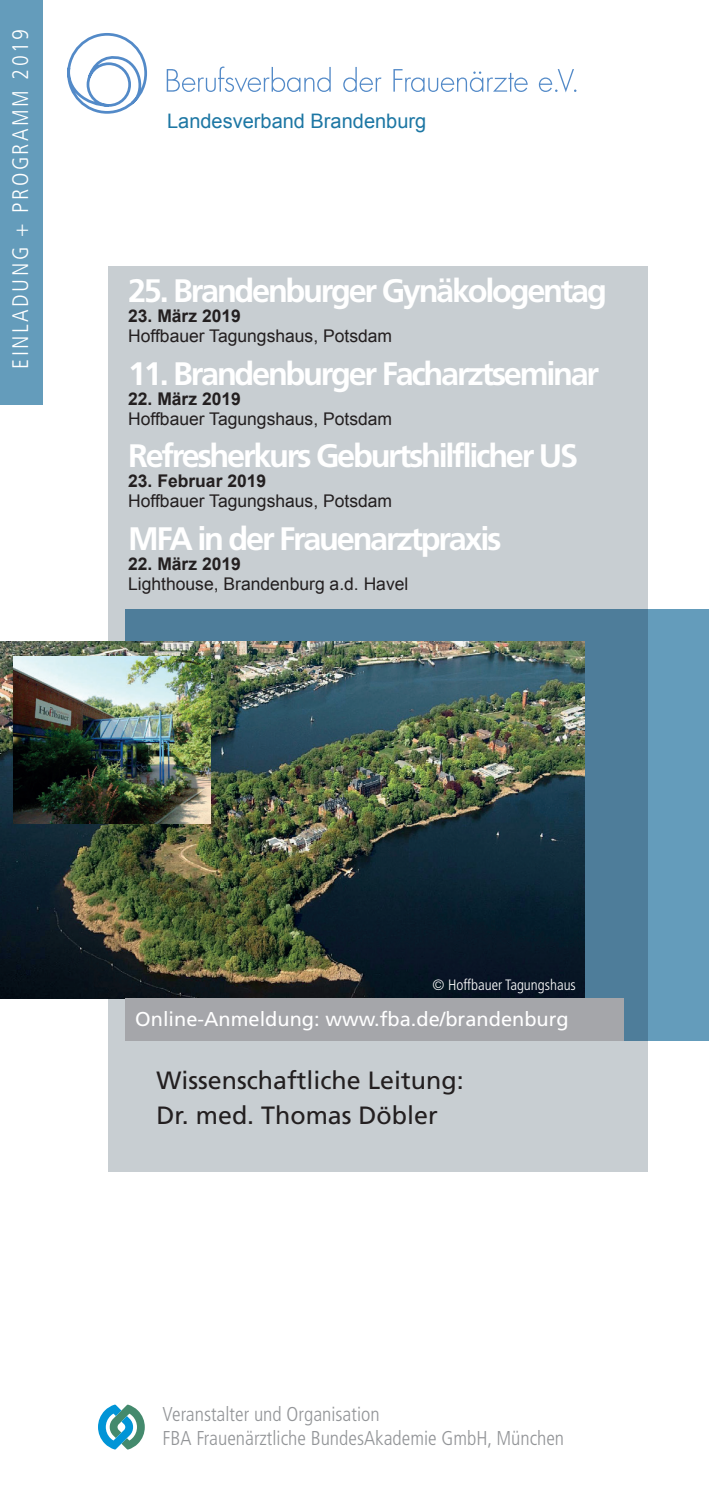
<style>
.page{position:relative;width:709px;height:1489px;background:#fff}
.page>*{position:absolute;margin:0;border:0;box-sizing:border-box;transform-origin:0 0}
.t1{font:700 32.5px "Frutiger LT Std";letter-spacing:-.07em;color:#fff}
.t2{font:25px/35px "Frutiger LT Std";color:#231f20}
.t3{font:300 condensed 22.5px "Frutiger LT Std";letter-spacing:.11em;color:#fff}
.t4{font:300 condensed 20px/24px "Frutiger LT Std";color:#939598}
.t5{font:20px "Frutiger LT Std";color:#fff}
.t6{font:20px "Arial";color:#1d77a4}
.t7{font:17.5px "Arial";color:#231f20}
.t8{font:700 17.5px "Arial";color:#231f20}
.t9{font:300 condensed 15px "Frutiger LT Std";color:#fff}
</style>
<div class="page">
<svg style="left:98px;top:1404px;width:47px;height:45px"></svg>
<svg style="left:67px;top:33px;width:80px;height:81px"></svg>
<svg style="left:167px;top:67px;width:164px;height:25px"></svg>
<svg style="left:343px;top:67px;width:38px;height:25px"></svg>
<svg style="left:393px;top:69px;width:134px;height:23px"></svg>
<svg style="left:539px;top:69px;width:37px;height:23px"></svg>
<div style="left:0;top:0;width:43px;height:404px;background:#649cbb"></div>
<div style="left:126px;top:609px;width:583px;height:431px;background:#649cbb"></div>
<svg style="left:108px;top:266px;width:539px;height:906px;background:#b7c3ca"></svg>
<img style="left:0;top:641px;width:585px;height:357px">
<div style="left:126px;top:998px;width:498px;height:42px;background:#a5a6aa"></div>
<img style="left:13px;top:657px;width:198px;height:166px">
<p class="t3" style="left:8px;top:369px;width:341px;rotate:-90deg">EINLADUNG + PROGRAMM 2019</p>
<p class="t6" style="left:167px;top:108px;width:261px">Landesverband Brandenburg</p>
<p class="t1" style="left:128px;top:272px;width:480px">25. Brandenburger Gynäkologentag</p>
<p class="t8" style="left:128px;top:304px;width:114px">23. März 2019</p>
<p class="t7" style="left:128px;top:325px;width:265px">Hoffbauer Tagungshaus, Potsdam</p>
<p class="t1" style="left:128px;top:354px;width:472px">11. Brandenburger Facharztseminar</p>
<p class="t8" style="left:128px;top:387px;width:114px">22. März 2019</p>
<p class="t7" style="left:128px;top:407px;width:265px">Hoffbauer Tagungshaus, Potsdam</p>
<p class="t1" style="left:128px;top:437px;width:451px">Refresherkurs Geburtshilflicher US</p>
<p class="t8" style="left:128px;top:469px;width:140px">23. Februar 2019</p>
<p class="t7" style="left:128px;top:490px;width:265px">Hoffbauer Tagungshaus, Potsdam</p>
<p class="t1" style="left:128px;top:519px;width:375px">MFA in der Frauenarztpraxis</p>
<p class="t8" style="left:128px;top:552px;width:114px">22. März 2019</p>
<p class="t7" style="left:128px;top:572px;width:282px">Lighthouse, Brandenburg a.d. Havel</p>
<p class="t9" style="left:432px;top:975px;width:145px">© Hoffbauer Tagungshaus</p>
<p class="t5" style="left:135px;top:1007px;width:435px">Online-Anmeldung: www.fba.de/brandenburg</p>
<p class="t2" style="left:156px;top:1063px;width:308px">Wissenschaftliche Leitung:<br>Dr. med. Thomas Döbler</p>
<p class="t4" style="left:162px;top:1401px;width:403px">Veranstalter und Organisation<br>FBA Frauenärztliche BundesAkademie GmbH, München</p>
</div>
